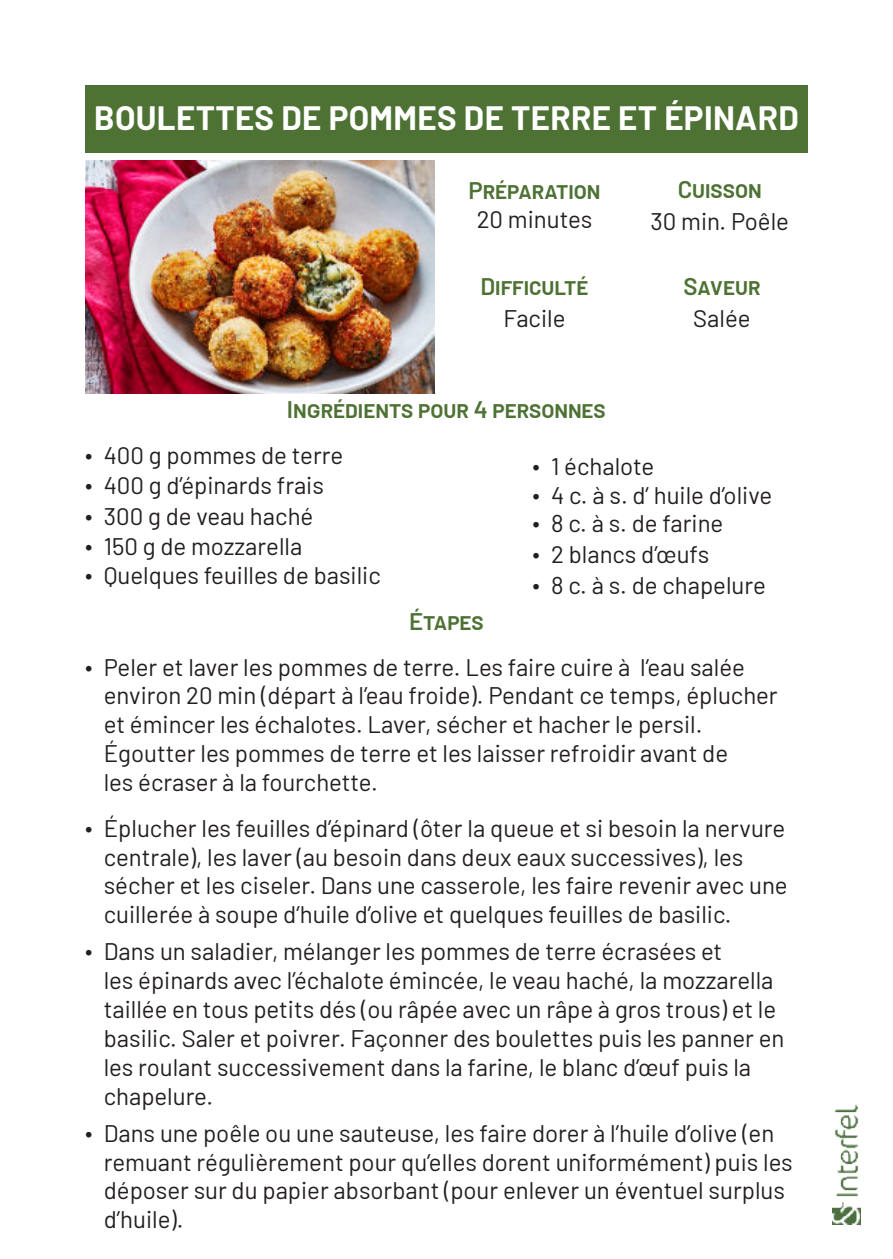
<style>
.page{position:relative;width:893px;height:1259px;background:#fff}
.page>*{position:absolute;margin:0;border:0;box-sizing:border-box;transform-origin:0 0}
.t1{font:700 33px "Barlow";letter-spacing:.01em;color:#fff}
.t2{font:24px/28.8px "Barlow";color:#231f20}
.t3{font:600 24px "Barlow";color:#4d7233}
</style>
<div class="page">
<div style="left:85px;top:85px;width:723px;height:68px;background:#4d7233"></div>
<img style="left:832px;top:1106px;width:28px;height:119px">
<img style="left:85px;top:160px;width:350px;height:234px">
<h1 class="t1" style="left:94px;top:99px;width:706px">BOULETTES DE POMMES DE TERRE ET ÉPINARD</h1>
<p class="t3" style="left:468px;top:173px;width:134px">Préparation</p>
<p class="t2" style="left:477px;top:207px;width:117px">20 minutes</p>
<p class="t3" style="left:480px;top:269px;width:110px">Difficulté</p>
<p class="t2" style="left:503px;top:306px;width:64px">Facile</p>
<p class="t3" style="left:678px;top:172px;width:86px">Cuisson</p>
<p class="t2" style="left:650px;top:209px;width:140px">30 min. Poêle</p>
<p class="t3" style="left:683px;top:269px;width:78px">Saveur</p>
<p class="t2" style="left:693px;top:306px;width:59px">Salée</p>
<p class="t3" style="left:287px;top:392px;width:320px">Ingrédients pour 4 personnes</p>
<p class="t2" style="left:85px;top:438px;width:297px;line-height:30px">∙ 400 g pommes de terre<br>∙ 400 g d’épinards frais<br>∙ 300 g de veau haché<br>∙ 150 g de mozzarella<br>∙ Quelques feuilles de basilic</p>
<p class="t3" style="left:409px;top:603px;width:76px">Étapes</p>
<p class="t2" style="left:104px;top:651px;width:675px;text-indent:-19px">∙ Peler et laver les pommes de terre. Les faire cuire à l’eau salée environ 20 min (départ à l’eau froide). Pendant ce temps, éplucher et émincer les échalotes. Laver, sécher et hacher le persil.<br>Égoutter les pommes de terre et les laisser refroidir avant de<br>les écraser à la fourchette.</p>
<p class="t2" style="left:104px;top:812px;width:685px;text-indent:-19px">∙ Éplucher les feuilles d’épinard (ôter la queue et si besoin la nervure centrale), les laver (au besoin dans deux eaux successives), les sécher et les ciseler. Dans une casserole, les faire revenir avec une cuillerée à soupe d’huile d’olive et quelques feuilles de basilic.</p>
<p class="t2" style="left:104px;top:935px;width:682px;text-indent:-19px">∙ Dans un saladier, mélanger les pommes de terre écrasées et<br>les épinards avec l’échalote émincée, le veau haché, la mozzarella taillée en tous petits dés (ou râpée avec un râpe à gros trous) et le basilic. Saler et poivrer. Façonner des boulettes puis les panner en les roulant successivement dans la farine, le blanc d’œuf puis la chapelure.</p>
<p class="t2" style="left:104px;top:1117px;width:691px;text-indent:-19px">∙ Dans une poêle ou une sauteuse, les faire dorer à l’huile d’olive (en remuant régulièrement pour qu’elles dorent uniformément) puis les déposer sur du papier absorbant (pour enlever un éventuel surplus d’huile).</p>
<p class="t2" style="left:532px;top:449px;width:241px;line-height:29.7px">∙ 1 échalote<br>∙ 4 c. à s. d’ huile d’olive ∙ 8 c. à s. de farine<br>∙ 2 blancs d’œufs<br>∙ 8 c. à s. de chapelure</p>
</div>
